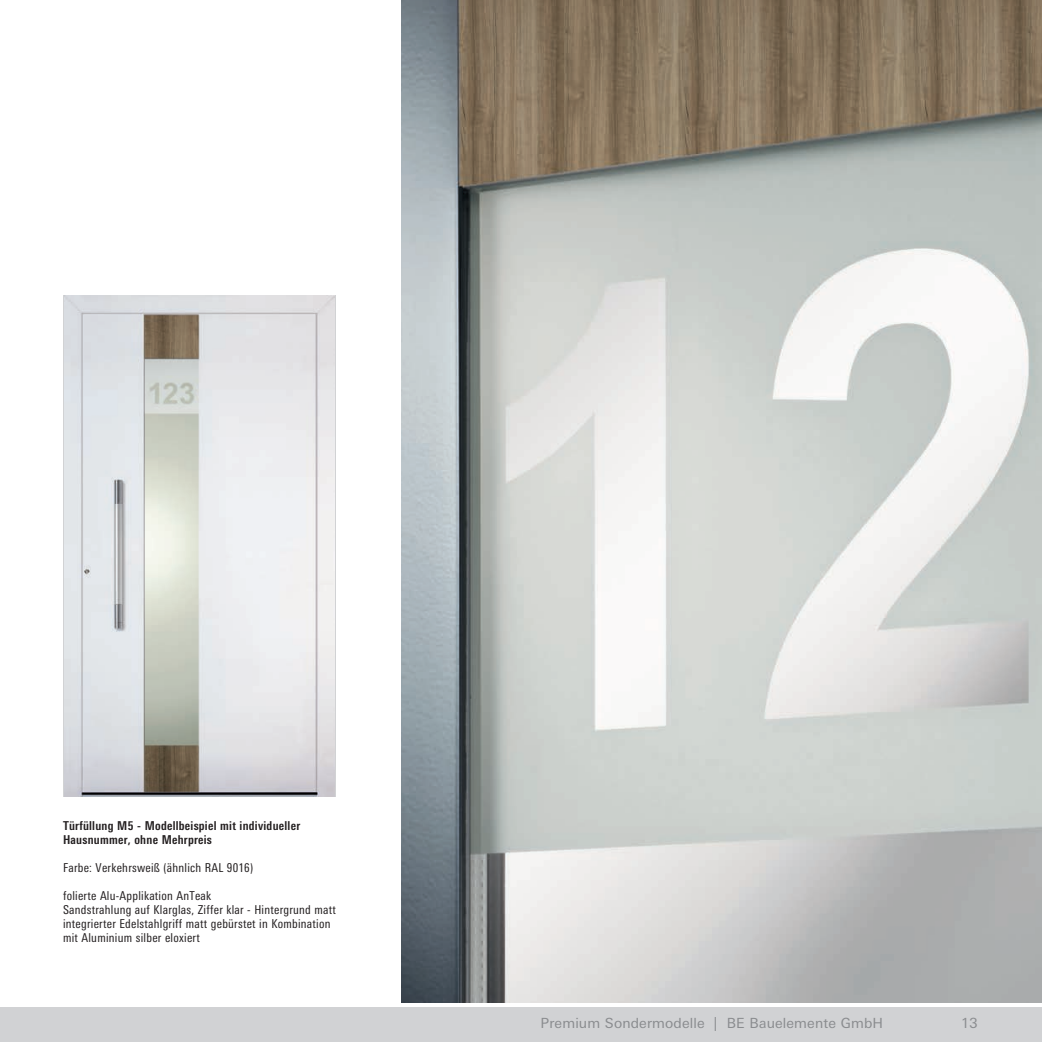
<style>
.page{position:relative;width:1042px;height:1042px;background:#fff}
.page>*{position:absolute;margin:0;border:0;box-sizing:border-box;transform-origin:0 0}
.t1{font:14px "LT Univers Basic";letter-spacing:.01em;color:#8a8c8f}
.BU_D{font:condensed 12.25px/14px "LT Univers";letter-spacing:.02em;color:#231f20}
.BU_Head_D{font:700 condensed 12.25px "LT Univers";letter-spacing:.02em;color:#231f20}
</style>
<div class="page">
<div style="left:0;top:1007px;width:1042px;height:35px;background:#d1d2d4"></div>
<img style="left:64px;top:296px;width:271px;height:500px">
<img style="left:402px;top:0;width:640px;height:1002px">
<p class="BU_Head_D" style="left:63px;top:818px;width:239px">Türfüllung M5 - Modellbeispiel mit individueller</p>
<p class="BU_Head_D" style="left:63px;top:832px;width:150px">Hausnummer, ohne Mehrpreis</p>
<p class="BU_D" style="left:63px;top:860px;width:192px">Farbe: Verkehrsweiß (ähnlich RAL 9016)</p>
<p class="BU_D" style="left:63px;top:888px;width:150px">folierte Alu-Applikation AnTeak</p>
<p class="BU_D" style="left:63px;top:902px;width:274px">Sandstrahlung auf Klarglas, Ziffer klar - Hintergrund matt</p>
<p class="BU_D" style="left:63px;top:916px;width:269px">integrierter Edelstahlgriff matt gebürstet in Kombination mit Aluminium silber eloxiert</p>
<p class="t1" style="left:540px;top:1015px;width:344px">Premium Sondermodelle | BE Bauelemente GmbH</p>
<p class="t1" style="left:961px;top:1015px;width:18px">13</p>
</div>
